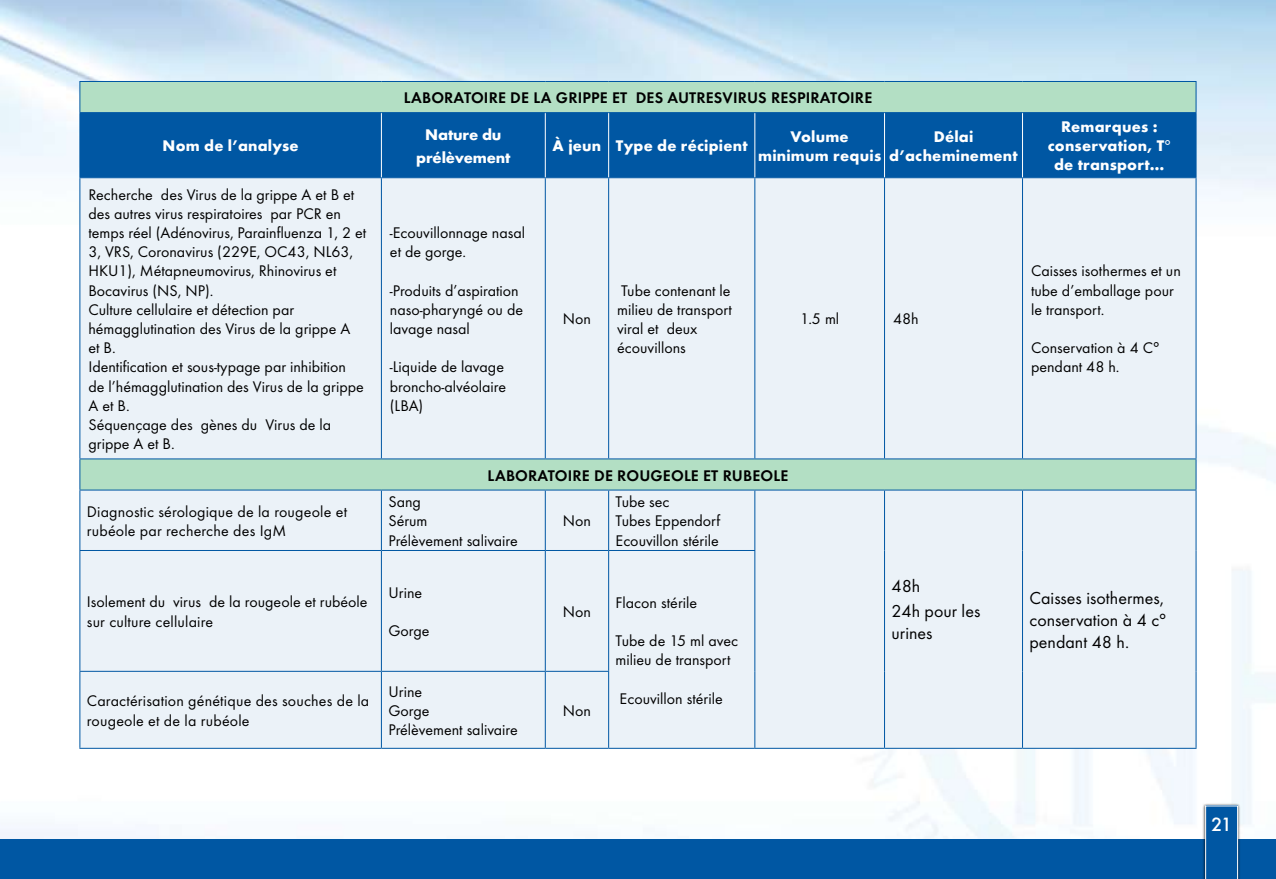
<style>
.page{position:relative;width:1276px;height:879px;background:#fff}
.page>*{position:absolute;margin:0;border:0;box-sizing:border-box;transform-origin:0 0}
.t1{font:500 20px "Futura T";color:#fff}
.t2{font:18px/21.6px "Futura T";color:#000}
.t3{font:16px/19.2px "Futura T";color:#000}
.t4{font:700 16px/19.2px "Futura T";letter-spacing:.01em;color:#fff;text-align:center}
.t5{font:600 16px "Futura T";letter-spacing:.01em;color:#000}
.t6{font:700 16px/23.2px "Futura T";letter-spacing:-.01em;color:#fff;text-align:center}
</style>
<div class="page">
<img style="left:0;top:0;width:1276px;height:839px">
<div style="left:0;top:839px;width:1276px;height:40px;background:#0057a3"></div>
<div style="left:1202px;top:803px;width:47px;height:76px;background:#000;opacity:.75"></div>
<svg style="left:1205px;top:805px;width:33px;height:74px"></svg>
<div style="left:80px;top:82px;width:1115px;height:30px;background:#b3dfc4"></div>
<div style="left:80px;top:113px;width:1115px;height:64px;background:#0057a3"></div>
<div style="left:80px;top:178px;width:1115px;height:570px;background:#ebf2f8"></div>
<hr style="left:79px;top:81px;width:302px;height:1px;background:#0057a3">
<hr style="left:79px;top:82px;width:1px;height:30px;background:#0057a3">
<hr style="left:381px;top:81px;width:164px;height:1px;background:#0057a3">
<hr style="left:545px;top:81px;width:63px;height:1px;background:#0057a3">
<hr style="left:608px;top:81px;width:147px;height:1px;background:#0057a3">
<hr style="left:755px;top:81px;width:129px;height:1px;background:#0057a3">
<hr style="left:884px;top:81px;width:138px;height:1px;background:#0057a3">
<hr style="left:1022px;top:81px;width:174px;height:1px;background:#0057a3">
<hr style="left:1195px;top:82px;width:1px;height:30px;background:#0057a3">
<hr style="left:79px;top:113px;width:1px;height:64px;background:#0057a3">
<hr style="left:1195px;top:113px;width:1px;height:64px;background:#0057a3">
<hr style="left:79px;top:178px;width:1px;height:280px;background:#0057a3">
<hr style="left:381px;top:178px;width:1px;height:280px;background:#0057a3">
<hr style="left:545px;top:178px;width:1px;height:280px;background:#0057a3">
<hr style="left:608px;top:178px;width:1px;height:280px;background:#0057a3">
<hr style="left:754px;top:178px;width:1px;height:280px;background:#0057a3">
<hr style="left:884px;top:178px;width:1px;height:280px;background:#0057a3">
<hr style="left:1022px;top:178px;width:1px;height:280px;background:#0057a3">
<hr style="left:1195px;top:178px;width:1px;height:280px;background:#0057a3">
<hr style="left:79px;top:112px;width:302px;height:1px;background:#0057a3">
<hr style="left:381px;top:112px;width:164px;height:1px;background:#0057a3">
<hr style="left:545px;top:112px;width:63px;height:1px;background:#0057a3">
<hr style="left:608px;top:112px;width:147px;height:1px;background:#0057a3">
<hr style="left:755px;top:112px;width:129px;height:1px;background:#0057a3">
<hr style="left:884px;top:112px;width:138px;height:1px;background:#0057a3">
<hr style="left:1022px;top:112px;width:174px;height:1px;background:#0057a3">
<hr style="left:79px;top:177px;width:302px;height:1px;background:#0057a3">
<hr style="left:381px;top:177px;width:164px;height:1px;background:#0057a3">
<hr style="left:545px;top:177px;width:63px;height:1px;background:#0057a3">
<hr style="left:608px;top:177px;width:147px;height:1px;background:#0057a3">
<hr style="left:755px;top:177px;width:129px;height:1px;background:#0057a3">
<hr style="left:884px;top:177px;width:138px;height:1px;background:#0057a3">
<hr style="left:1022px;top:177px;width:174px;height:1px;background:#0057a3">
<hr style="left:79px;top:459px;width:1px;height:30px;background:#0057a3">
<hr style="left:79px;top:458px;width:302px;height:1px;background:#0057a3">
<hr style="left:381px;top:458px;width:164px;height:1px;background:#0057a3">
<hr style="left:545px;top:458px;width:63px;height:1px;background:#0057a3">
<hr style="left:608px;top:458px;width:147px;height:1px;background:#0057a3">
<hr style="left:755px;top:458px;width:129px;height:1px;background:#0057a3">
<hr style="left:884px;top:458px;width:138px;height:1px;background:#0057a3">
<hr style="left:1022px;top:458px;width:174px;height:1px;background:#0057a3">
<hr style="left:1195px;top:459px;width:1px;height:30px;background:#0057a3">
<hr style="left:79px;top:489px;width:302px;height:1px;background:#0057a3">
<hr style="left:79px;top:490px;width:1px;height:60px;background:#0057a3">
<hr style="left:381px;top:489px;width:164px;height:1px;background:#0057a3">
<hr style="left:381px;top:490px;width:1px;height:60px;background:#0057a3">
<hr style="left:545px;top:489px;width:63px;height:1px;background:#0057a3">
<hr style="left:545px;top:490px;width:1px;height:60px;background:#0057a3">
<hr style="left:608px;top:489px;width:147px;height:1px;background:#0057a3">
<hr style="left:608px;top:490px;width:1px;height:60px;background:#0057a3">
<hr style="left:755px;top:489px;width:129px;height:1px;background:#0057a3">
<hr style="left:754px;top:490px;width:1px;height:60px;background:#0057a3">
<hr style="left:884px;top:489px;width:138px;height:1px;background:#0057a3">
<hr style="left:884px;top:490px;width:1px;height:60px;background:#0057a3">
<hr style="left:884px;top:550px;width:1px;height:121px;background:#0057a3">
<hr style="left:884px;top:671px;width:1px;height:77px;background:#0057a3">
<hr style="left:1022px;top:489px;width:174px;height:1px;background:#0057a3">
<hr style="left:1022px;top:490px;width:1px;height:60px;background:#0057a3">
<hr style="left:1195px;top:490px;width:1px;height:60px;background:#0057a3">
<hr style="left:1022px;top:550px;width:1px;height:121px;background:#0057a3">
<hr style="left:1195px;top:550px;width:1px;height:121px;background:#0057a3">
<hr style="left:1022px;top:671px;width:1px;height:77px;background:#0057a3">
<hr style="left:1195px;top:671px;width:1px;height:77px;background:#0057a3">
<hr style="left:79px;top:550px;width:302px;height:1px;background:#0057a3">
<hr style="left:79px;top:551px;width:1px;height:120px;background:#0057a3">
<hr style="left:381px;top:550px;width:164px;height:1px;background:#0057a3">
<hr style="left:381px;top:551px;width:1px;height:120px;background:#0057a3">
<hr style="left:545px;top:550px;width:63px;height:1px;background:#0057a3">
<hr style="left:545px;top:551px;width:1px;height:120px;background:#0057a3">
<hr style="left:608px;top:550px;width:147px;height:1px;background:#0057a3">
<hr style="left:608px;top:551px;width:1px;height:120px;background:#0057a3">
<hr style="left:754px;top:551px;width:1px;height:120px;background:#0057a3">
<hr style="left:754px;top:671px;width:1px;height:77px;background:#0057a3">
<hr style="left:79px;top:671px;width:302px;height:1px;background:#0057a3">
<hr style="left:79px;top:672px;width:1px;height:76px;background:#0057a3">
<hr style="left:381px;top:671px;width:164px;height:1px;background:#0057a3">
<hr style="left:381px;top:672px;width:1px;height:76px;background:#0057a3">
<hr style="left:545px;top:671px;width:64px;height:1px;background:#0057a3">
<hr style="left:545px;top:672px;width:1px;height:76px;background:#0057a3">
<hr style="left:608px;top:672px;width:1px;height:76px;background:#0057a3">
<hr style="left:79px;top:748px;width:302px;height:1px;background:#0057a3">
<hr style="left:381px;top:748px;width:164px;height:1px;background:#0057a3">
<hr style="left:545px;top:748px;width:63px;height:1px;background:#0057a3">
<hr style="left:608px;top:748px;width:147px;height:1px;background:#0057a3">
<hr style="left:755px;top:748px;width:129px;height:1px;background:#0057a3">
<hr style="left:884px;top:748px;width:138px;height:1px;background:#0057a3">
<hr style="left:1022px;top:748px;width:174px;height:1px;background:#0057a3">
<hr style="left:381px;top:113px;width:1px;height:64px;background:#fff">
<hr style="left:545px;top:113px;width:1px;height:64px;background:#fff">
<hr style="left:608px;top:113px;width:1px;height:64px;background:#fff">
<hr style="left:754px;top:113px;width:1px;height:64px;background:#fff">
<hr style="left:884px;top:113px;width:1px;height:64px;background:#fff">
<hr style="left:1022px;top:113px;width:1px;height:64px;background:#fff">
<p class="t5" style="left:404px;top:88px;width:470px">LABORATOIRE DE LA GRIPPE ET DES AUTRESVIRUS RESPIRATOIRE</p>
<p class="t4" style="left:163px;top:136px;width:138px">Nom de l’analyse</p>
<p class="t6" style="left:416px;top:123px;width:96px">Nature du prélèvement</p>
<p class="t4" style="left:552px;top:136px;width:196px">À jeun Type de récipient</p>
<p class="t4" style="left:758px;top:127px;width:125px">Volume minimum requis</p>
<p class="t4" style="left:889px;top:127px;width:130px">Délai d’acheminement</p>
<p class="t4" style="left:1047px;top:117px;width:124px">Remarques : conservation, T° de transport…</p>
<p class="t3" style="left:88px;top:185px;width:279px">Recherche des Virus de la grippe A et B et des autres virus respiratoires par PCR en temps réel (Adénovirus, Parainfluenza 1, 2 et<br>3, VRS, Coronavirus (229E, OC43, NL63,<br>HKU1), Métapneumovirus, Rhinovirus et<br>Bocavirus (NS, NP).<br>Culture cellulaire et détection par hémagglutination des Virus de la grippe A<br>et B.<br>Identification et sous-typage par inhibition<br>de l’hémagglutination des Virus de la grippe<br>A et B.<br>Séquençage des gènes du Virus de la grippe A et B.</p>
<p class="t3" style="left:390px;top:223px;width:137px">-Ecouvillonnage nasal et de gorge.</p>
<p class="t3" style="left:390px;top:281px;width:135px">-Produits d’aspiration naso-pharyngé ou de lavage nasal</p>
<p class="t3" style="left:390px;top:357px;width:118px">-Liquide de lavage broncho-alvéolaire (LBA)</p>
<p class="t3" style="left:1031px;top:261px;width:151px">Caisses isothermes et un tube d’emballage pour le transport.</p>
<p class="t3" style="left:1031px;top:338px;width:130px">Conservation à 4 C° pendant 48 h.</p>
<p class="t3" style="left:617px;top:281px;width:116px">Tube contenant le milieu de transport viral et deux écouvillons</p>
<p class="t3" style="left:800px;top:309px;width:41px">1.5 ml</p>
<p class="t3" style="left:893px;top:309px;width:27px">48h</p>
<p class="t3" style="left:563px;top:309px;width:30px">Non</p>
<p class="t5" style="left:487px;top:466px;width:302px">LABORATOIRE DE ROUGEOLE ET RUBEOLE</p>
<p class="t3" style="left:87px;top:502px;width:262px">Diagnostic sérologique de la rougeole et rubéole par recherche des IgM</p>
<p class="t3" style="left:388px;top:492px;width:131px">Sang<br>Sérum<br>Prélèvement salivaire</p>
<p class="t3" style="left:87px;top:592px;width:282px">Isolement du virus de la rougeole et rubéole sur culture cellulaire</p>
<p class="t3" style="left:388px;top:583px;width:35px">Urine</p>
<p class="t3" style="left:388px;top:621px;width:43px">Gorge</p>
<p class="t3" style="left:563px;top:511px;width:30px">Non</p>
<p class="t3" style="left:563px;top:602px;width:30px">Non</p>
<p class="t3" style="left:615px;top:492px;width:106px">Tube sec<br>Tubes Eppendorf<br>Ecouvillon stérile</p>
<p class="t3" style="left:615px;top:592px;width:83px">Flacon stérile</p>
<p class="t3" style="left:615px;top:631px;width:124px">Tube de 15 ml avec milieu de transport</p>
<p class="t3" style="left:388px;top:681px;width:131px">Urine<br>Gorge<br>Prélèvement salivaire</p>
<p class="t3" style="left:87px;top:691px;width:284px">Caractérisation génétique des souches de la</p>
<p class="t3" style="left:619px;top:688px;width:105px">Ecouvillon stérile</p>
<p class="t3" style="left:87px;top:710px;width:164px">rougeole et de la rubéole</p>
<p class="t3" style="left:563px;top:701px;width:30px">Non</p>
<p class="t2" style="left:891px;top:573px;width:90px;line-height:25.6px">48h<br>24h pour les</p>
<p class="t2" style="left:891px;top:622px;width:42px">urines</p>
<p class="t2" style="left:1029px;top:587px;width:138px">Caisses isothermes, conservation à 4 c° pendant 48 h.</p>
<p class="t1" style="left:1211px;top:812px;width:23px">21</p>
</div>
